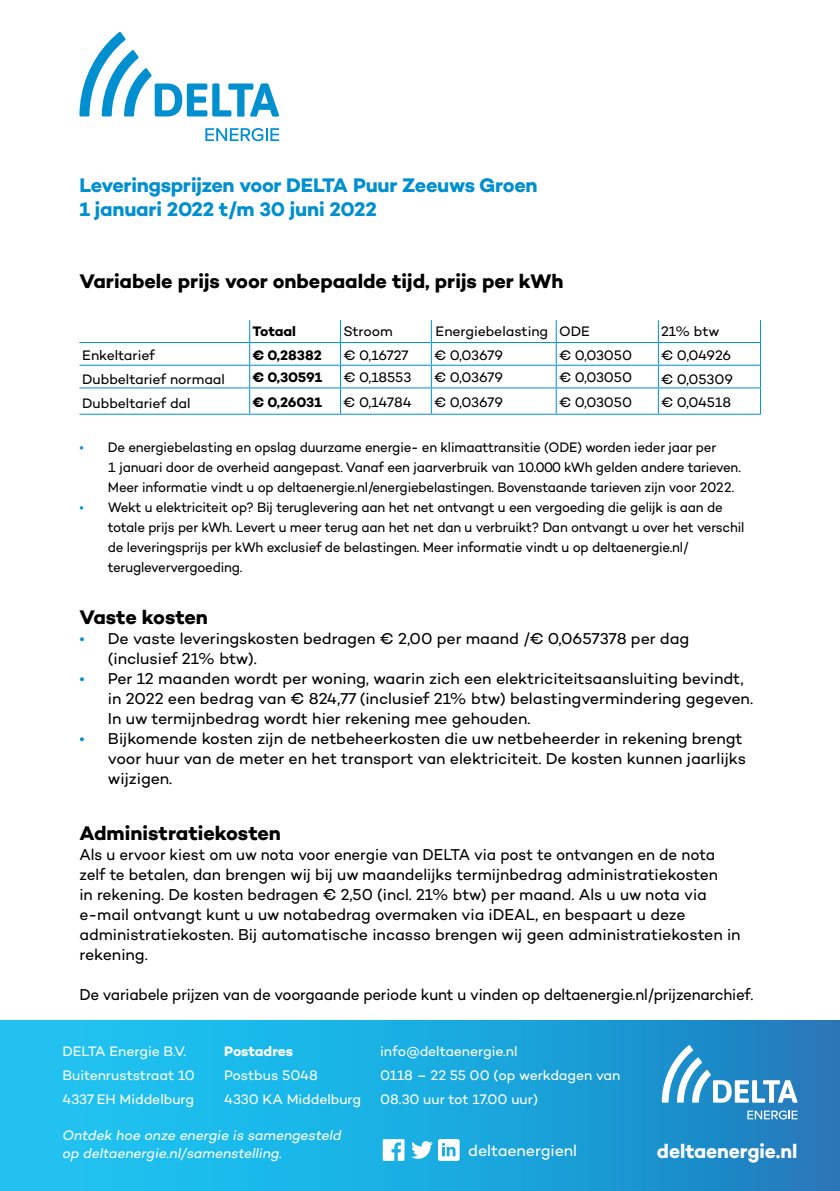
<style>
.page{position:relative;width:840px;height:1191px;background:#fff}
.page>*{position:absolute;margin:0;border:0;box-sizing:border-box;transform-origin:0 0}
.t1{font:700 20px "Campton";letter-spacing:-.005em;color:#000}
.t2{font:700 20px/24px "Campton";letter-spacing:-.015em;color:#008fcf}
.t3{font:700 20px "Campton";letter-spacing:-.005em;color:#fff}
.t4{font:16px/20px "Campton";letter-spacing:-.005em;color:#000;scale:.95 1}
.t5{font:16px/20px "Campton";letter-spacing:-.005em;color:#000}
.t6{font:16px "Campton";letter-spacing:-.005em;color:#fff}
.t7{font:14px/20px "Campton";letter-spacing:-.015em;color:#000;scale:.95 1}
.t8{font:14px "Campton";letter-spacing:-.015em;color:#000}
.t9{font:14px/24px "Campton";letter-spacing:-.005em;color:#fff}
.t10{font:italic 14px/18px "Campton";letter-spacing:-.005em;color:#fff}
.t11{font:700 14px "Campton";color:#000}
.t12{font:700 14px "Campton";letter-spacing:-.005em;color:#fff}
.s1{color:#008fcf}
</style>
<div class="page">
<svg style="left:79px;top:32px;width:200px;height:85px"></svg>
<svg style="left:205px;top:128px;width:74px;height:13px"></svg>
<hr style="left:249px;top:342px;width:91px;height:1px;background:#008fcf">
<hr style="left:249px;top:365px;width:91px;height:1px;background:#008fcf">
<hr style="left:249px;top:387px;width:91px;height:1px;background:#008fcf">
<hr style="left:249px;top:414px;width:91px;height:1px;background:#008fcf">
<svg style="left:249px;top:320px;width:1px;height:94px"></svg>
<svg style="left:340px;top:320px;width:1px;height:94px"></svg>
<hr style="left:79px;top:342px;width:170px;height:1px;background:#008fcf">
<hr style="left:340px;top:342px;width:91px;height:1px;background:#008fcf">
<hr style="left:431px;top:342px;width:125px;height:1px;background:#008fcf">
<hr style="left:556px;top:342px;width:102px;height:1px;background:#008fcf">
<hr style="left:658px;top:342px;width:102px;height:1px;background:#008fcf">
<hr style="left:79px;top:365px;width:170px;height:1px;background:#008fcf">
<hr style="left:79px;top:387px;width:170px;height:1px;background:#008fcf">
<hr style="left:79px;top:414px;width:170px;height:1px;background:#008fcf">
<hr style="left:340px;top:365px;width:91px;height:1px;background:#008fcf">
<hr style="left:340px;top:387px;width:91px;height:1px;background:#008fcf">
<hr style="left:340px;top:414px;width:91px;height:1px;background:#008fcf">
<svg style="left:430px;top:320px;width:1px;height:94px"></svg>
<hr style="left:431px;top:365px;width:125px;height:1px;background:#008fcf">
<hr style="left:556px;top:365px;width:102px;height:1px;background:#008fcf">
<svg style="left:555px;top:320px;width:1px;height:94px"></svg>
<hr style="left:431px;top:387px;width:125px;height:1px;background:#008fcf">
<hr style="left:556px;top:387px;width:102px;height:1px;background:#008fcf">
<hr style="left:431px;top:414px;width:125px;height:1px;background:#008fcf">
<hr style="left:556px;top:414px;width:102px;height:1px;background:#008fcf">
<svg style="left:657px;top:320px;width:1px;height:94px"></svg>
<hr style="left:658px;top:365px;width:102px;height:1px;background:#008fcf">
<hr style="left:658px;top:387px;width:102px;height:1px;background:#008fcf">
<hr style="left:658px;top:414px;width:102px;height:1px;background:#008fcf">
<div style="left:0;top:1020px;width:839px;height:171px;background:linear-gradient(to right,#1ccef9,#1e81c1)"></div>
<svg style="left:382px;top:1139px;width:22px;height:21px"></svg>
<svg style="left:411px;top:1141px;width:21px;height:17px"></svg>
<svg style="left:438px;top:1139px;width:21px;height:21px"></svg>
<svg style="left:661px;top:1045px;width:136px;height:57px"></svg>
<svg style="left:747px;top:1110px;width:50px;height:9px"></svg>
<h1 class="t2" style="left:79px;top:173px;width:459px">Leveringsprijzen voor DELTA Puur Zeeuws Groen<br>1 januari 2022 t/m 30 juni 2022</h1>
<h1 class="t1" style="left:79px;top:268px;width:485px">Variabele prijs voor onbepaalde tijd, prijs per kWh</h1>
<p class="t11" style="left:252px;top:322px;width:45px">Totaal</p>
<p class="t8" style="left:343px;top:322px;width:51px">Stroom</p>
<p class="t8" style="left:435px;top:322px;width:156px">Energiebelasting ODE</p>
<p class="t8" style="left:660px;top:322px;width:60px">21% btw</p>
<p class="t8" style="left:82px;top:346px;width:74px">Enkeltarief</p>
<p class="t11" style="left:252px;top:346px;width:71px">€ 0,28382</p>
<p class="t8" style="left:343px;top:346px;width:67px">€ 0,16727</p>
<p class="t8" style="left:434px;top:346px;width:70px">€ 0,03679</p>
<p class="t8" style="left:558px;top:346px;width:75px">€ 0,03050</p>
<p class="t8" style="left:660px;top:346px;width:71px">€ 0,04926</p>
<p class="t8" style="left:82px;top:370px;width:144px">Dubbeltarief normaal</p>
<p class="t11" style="left:252px;top:368px;width:71px">€ 0,30591</p>
<p class="t8" style="left:343px;top:368px;width:69px">€ 0,18553</p>
<p class="t8" style="left:434px;top:368px;width:70px">€ 0,03679</p>
<p class="t8" style="left:558px;top:368px;width:75px">€ 0,03050</p>
<p class="t8" style="left:660px;top:370px;width:73px">€ 0,05309</p>
<p class="t8" style="left:82px;top:394px;width:110px">Dubbeltarief dal</p>
<p class="t11" style="left:252px;top:393px;width:71px">€ 0,26031</p>
<p class="t8" style="left:343px;top:393px;width:70px">€ 0,14784</p>
<p class="t8" style="left:434px;top:393px;width:70px">€ 0,03679</p>
<p class="t8" style="left:558px;top:393px;width:75px">€ 0,03050</p>
<p class="t8" style="left:660px;top:393px;width:71px">€ 0,04518</p>
<p class="t7" style="left:108px;top:437px;width:667px;text-indent:-28px"><span class="s1">•</span> De energiebelasting en opslag duurzame energie- en klimaattransitie (ODE) worden ieder jaar per<br>1 januari door de overheid aangepast. Vanaf een jaarverbruik van 10.000 kWh gelden andere tarieven.<br>Meer informatie vindt u op deltaenergie.nl/energiebelastingen. Bovenstaande tarieven zijn voor 2022.</p>
<p class="t7" style="left:108px;top:497px;width:671px;text-indent:-28px"><span class="s1">•</span> Wekt u elektriciteit op? Bij teruglevering aan het net ontvangt u een vergoeding die gelijk is aan de totale prijs per kWh. Levert u meer terug aan het net dan u verbruikt? Dan ontvangt u over het verschil de leveringsprijs per kWh exclusief de belastingen. Meer informatie vindt u op deltaenergie.nl/ terugleververgoeding.</p>
<h1 class="t1" style="left:79px;top:604px;width:130px">Vaste kosten</h1>
<p class="t5" style="left:108px;top:628px;width:582px;text-indent:-28px"><span class="s1">•</span> De vaste leveringskosten bedragen € 2,00 per maand /€ 0,0657378 per dag (inclusief 21% btw).</p>
<p class="t5" style="left:108px;top:668px;width:646px;text-indent:-28px"><span class="s1">•</span> Per 12 maanden wordt per woning, waarin zich een elektriciteitsaansluiting bevindt, in 2022 een bedrag van € 824,77 (inclusief 21% btw) belastingvermindering gegeven.<br>In uw termijnbedrag wordt hier rekening mee gehouden.</p>
<p class="t5" style="left:108px;top:728px;width:639px;text-indent:-28px"><span class="s1">•</span> Bijkomende kosten zijn de netbeheerkosten die uw netbeheerder in rekening brengt voor huur van de meter en het transport van elektriciteit. De kosten kunnen jaarlijks wijzigen.</p>
<h1 class="t1" style="left:79px;top:820px;width:203px">Administratiekosten</h1>
<p class="t4" style="left:79px;top:844px;width:697px">Als u ervoor kiest om uw nota voor energie van DELTA via post te ontvangen en de nota zelf te betalen, dan brengen wij bij uw maandelijks termijnbedrag administratiekosten<br>in rekening. De kosten bedragen € 2,50 (incl. 21% btw) per maand. Als u uw nota via e-mail ontvangt kunt u uw notabedrag overmaken via iDEAL, en bespaart u deze administratiekosten. Bij automatische incasso brengen wij geen administratiekosten in rekening.</p>
<p class="t4" style="left:79px;top:984px;width:710px">De variabele prijzen van de voorgaande periode kunt u vinden op deltaenergie.nl/prijzenarchief.</p>
<p class="t9" style="left:62px;top:1039px;width:134px">DELTA Energie B.V.<br>Buitenruststraat 10<br>4337 EH Middelburg</p>
<p class="t12" style="left:224px;top:1042px;width:70px">Postadres</p>
<p class="t9" style="left:224px;top:1063px;width:138px">Postbus 5048<br>4330 KA Middelburg</p>
<p class="t10" style="left:62px;top:1125px;width:280px">Ontdek hoe onze energie is samengesteld op deltaenergie.nl/samenstelling.</p>
<p class="t9" style="left:380px;top:1038px;width:241px">info@deltaenergie.nl<br>0118 – 22 55 00 (op werkdagen van<br>08.30 uur tot 17.00 uur)</p>
<p class="t6" style="left:468px;top:1140px;width:110px">deltaenergienl</p>
<h1 class="t3" style="left:656px;top:1138px;width:142px">deltaenergie.nl</h1>
</div>
